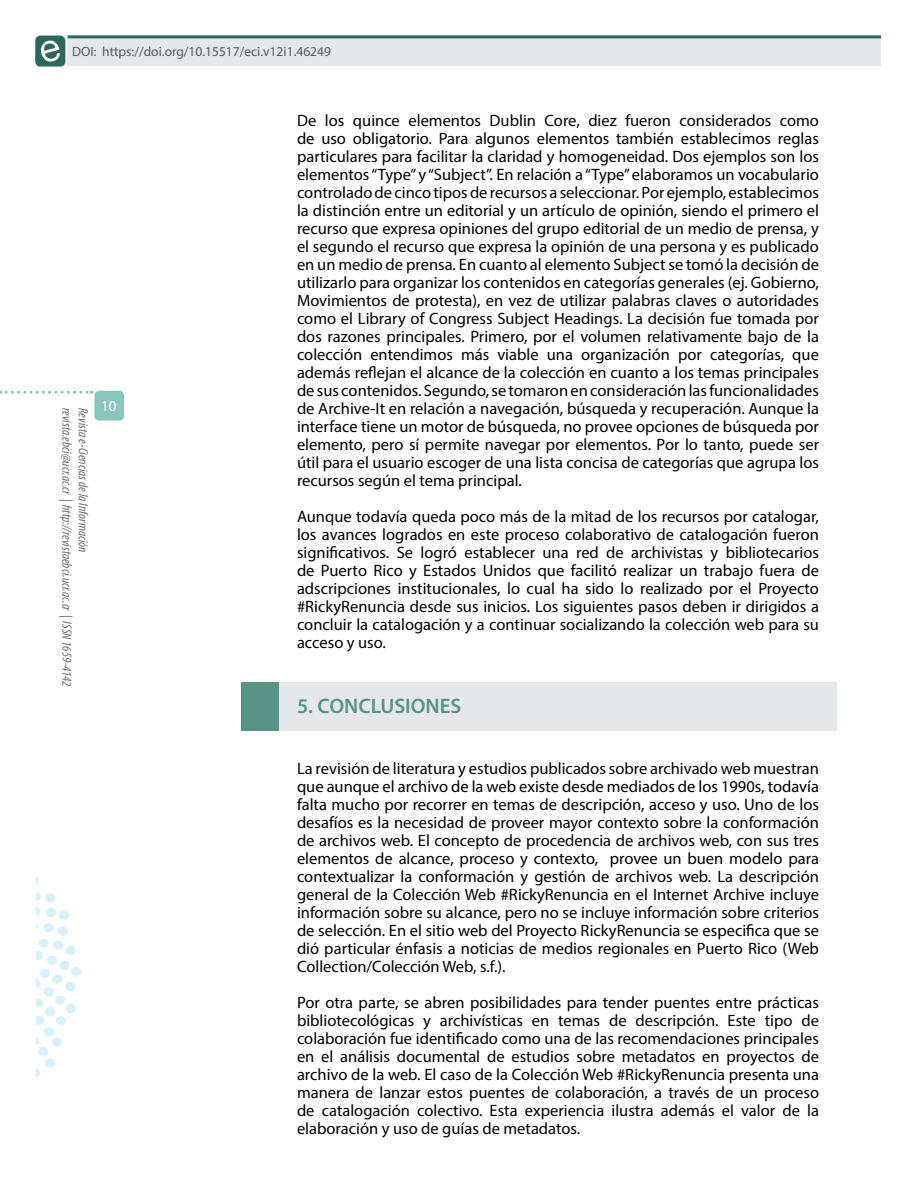
<style>
.page{position:relative;width:918px;height:1188px;background:#fff}
.page>*{position:absolute;margin:0;border:0;box-sizing:border-box;transform-origin:0 0}
.t1{font:600 21px "Myriad Pro";color:#589486}
.t2{font:16.5px/18px "Myriad Pro";color:#000;text-align:justify}
.t3{font:15px "Myriad Pro";color:#fff}
.t4{font:italic condensed 13.5px "Myriad Pro";color:#6d6e71}
.t5{font:13.5px "Myriad Pro";color:#58595b}
</style>
<div class="page">
<img style="left:35px;top:35px;width:33px;height:32px">
<div style="left:68px;top:35px;width:813px;height:31px;background:#e6e7e8"></div>
<hr style="left:68px;top:35px;width:813px;height:3px;background:#2a685b">
<svg style="left:0;top:391px;width:92px;height:3px"></svg>
<div style="left:95px;top:391px;width:29px;height:30px;background:#89c7b8;border-radius:4px"></div>
<img style="left:36px;top:877px;width:45px;height:201px">
<div style="left:242px;top:682px;width:37px;height:49px;background:#589486"></div>
<div style="left:279px;top:682px;width:558px;height:49px;background:#e6e7e8"></div>
<p class="t5" style="left:72px;top:43px;width:260px">DOI: https://doi.org/10.15517/eci.v12i1.46249</p>
<p class="t4" style="left:75px;top:408px;width:280px;rotate:90deg">revista.ebci@ucr.ac.cr | http://revistaebci.ucr.ac.cr | ISSN 1659-4142</p>
<p class="t4" style="left:91px;top:408px;width:146px;rotate:90deg">Revista e-Ciencias de la Información</p>
<p class="t3" style="left:101px;top:397px;width:17px">10</p>
<p class="t2" style="left:297px;top:111px;width:524px">De los quince elementos Dublin Core, diez fueron considerados como de uso obligatorio. Para algunos elementos también establecimos reglas particulares para facilitar la claridad y homogeneidad. Dos ejemplos son los elementos “Type” y “Subject”. En relación a “Type” elaboramos un vocabulario controlado de cinco tipos de recursos a seleccionar. Por ejemplo, establecimos la distinción entre un editorial y un artículo de opinión, siendo el primero el recurso que expresa opiniones del grupo editorial de un medio de prensa, y el segundo el recurso que expresa la opinión de una persona y es publicado en un medio de prensa. En cuanto al elemento Subject se tomó la decisión de utilizarlo para organizar los contenidos en categorías generales (ej. Gobierno, Movimientos de protesta), en vez de utilizar palabras claves o autoridades como el Library of Congress Subject Headings. La decisión fue tomada por dos razones principales. Primero, por el volumen relativamente bajo de la colección entendimos más viable una organización por categorías, que además reflejan el alcance de la colección en cuanto a los temas principales de sus contenidos. Segundo, se tomaron en consideración las funcionalidades de Archive-It en relación a navegación, búsqueda y recuperación. Aunque la interface tiene un motor de búsqueda, no provee opciones de búsqueda por elemento, pero sí permite navegar por elementos. Por lo tanto, puede ser útil para el usuario escoger de una lista concisa de categorías que agrupa los recursos según el tema principal.</p>
<p class="t2" style="left:297px;top:507px;width:524px">Aunque todavía queda poco más de la mitad de los recursos por catalogar, los avances logrados en este proceso colaborativo de catalogación fueron significativos. Se logró establecer una red de archivistas y bibliotecarios de Puerto Rico y Estados Unidos que facilitó realizar un trabajo fuera de adscripciones institucionales, lo cual ha sido lo realizado por el Proyecto #RickyRenuncia desde sus inicios. Los siguientes pasos deben ir dirigidos a concluir la catalogación y a continuar socializando la colección web para su acceso y uso.</p>
<p class="t1" style="left:297px;top:692px;width:166px">5. CONCLUSIONES</p>
<p class="t2" style="left:297px;top:759px;width:524px">La revisión de literatura y estudios publicados sobre archivado web muestran que aunque el archivo de la web existe desde mediados de los 1990s, todavía falta mucho por recorrer en temas de descripción, acceso y uso. Uno de los desafíos es la necesidad de proveer mayor contexto sobre la conformación de archivos web. El concepto de procedencia de archivos web, con sus tres elementos de alcance, proceso y contexto, provee un buen modelo para contextualizar la conformación y gestión de archivos web. La descripción general de la Colección Web #RickyRenuncia en el Internet Archive incluye información sobre su alcance, pero no se incluye información sobre criterios de selección. En el sitio web del Proyecto RickyRenuncia se especifica que se dió particular énfasis a noticias de medios regionales en Puerto Rico (Web Collection/Colección Web, s.f.).</p>
<p class="t2" style="left:297px;top:993px;width:524px">Por otra parte, se abren posibilidades para tender puentes entre prácticas bibliotecológicas y archivísticas en temas de descripción. Este tipo de colaboración fue identificado como una de las recomendaciones principales en el análisis documental de estudios sobre metadatos en proyectos de archivo de la web. El caso de la Colección Web #RickyRenuncia presenta una manera de lanzar estos puentes de colaboración, a través de un proceso de catalogación colectivo. Esta experiencia ilustra además el valor de la elaboración y uso de guías de metadatos.</p>
</div>
